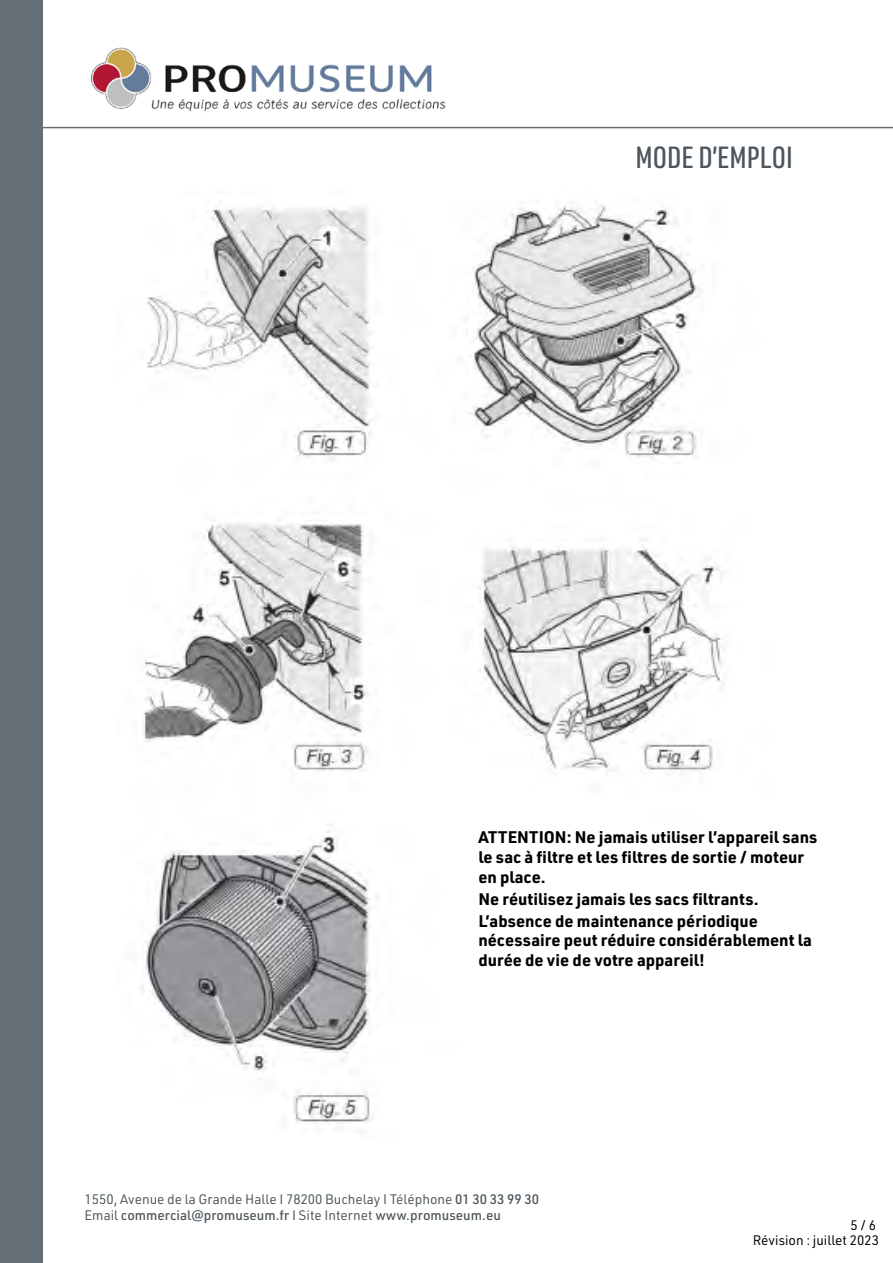
<style>
.page{position:relative;width:893px;height:1263px;background:#fff}
.page>*{position:absolute;margin:0;border:0;box-sizing:border-box;transform-origin:0 0}
.t1{font:500 30px "URWDIN Cond";color:#4c565c}
.t2{font:700 16.5px/19.8px "URWDIN";color:#000}
.t3{font:13.5px/16.2px "URWDIN";color:#4c565c}
.t4{font:13.5px/14.9px "URWDIN";color:#000;text-align:right}
.s1{font-weight:500}
</style>
<div class="page">
<div style="left:0;top:0;width:43px;height:1263px;background:#636e75"></div>
<hr style="left:21px;top:127px;width:872px;height:1px;background:#636e75">
<img style="left:90px;top:47px;width:356px;height:65px">
<img style="left:140px;top:202px;width:584px;height:922px">
<h1 class="t1" style="left:635px;top:137px;width:159px">MODE D’EMPLOI</h1>
<p class="t2" style="left:478px;top:827px;width:340px">ATTENTION: Ne jamais utiliser l’appareil sans le sac à filtre et les filtres de sortie / moteur en place.</p>
<p class="t2" style="left:478px;top:887px;width:282px;line-height:21.9px">Ne réutilisez jamais les sacs filtrants.<br>L’absence de maintenance périodique</p>
<p class="t2" style="left:478px;top:930px;width:335px">nécessaire peut réduire considérablement la durée de vie de votre appareil!</p>
<p class="t3" style="left:85px;top:1191px;width:456px">1550, Avenue de la Grande Halle I 78200 Buchelay I Téléphone <span class="s1">01 30 33 99 30<br></span>Email <span class="s1">commercial@promuseum.fr</span> I Site Internet <span class="s1">www.promuseum.eu</span></p>
<p class="t4" style="left:753px;top:1217px;width:128px">5 / 6<br>Révision : juillet 2023</p>
</div>
